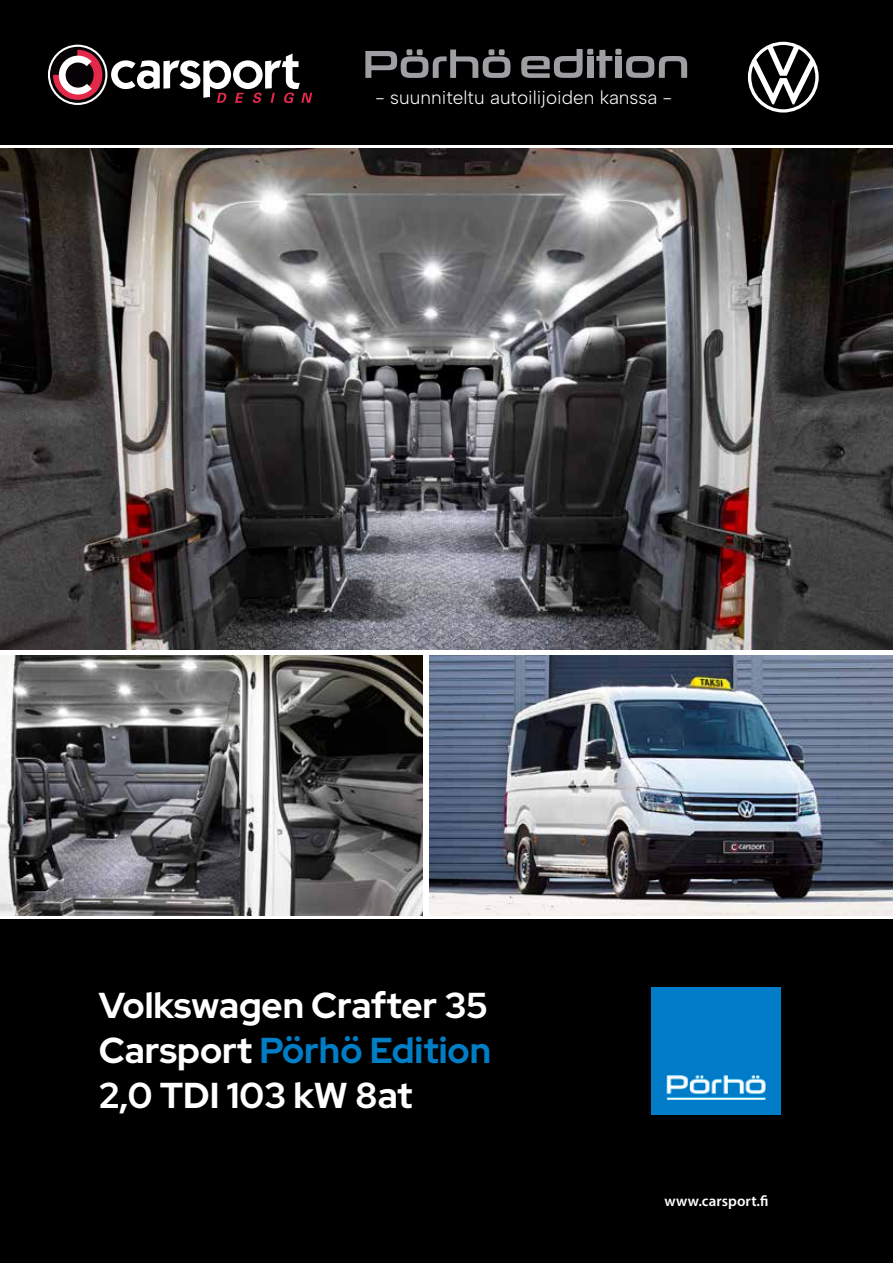
<style>
.page{position:relative;width:893px;height:1263px;background:#fff}
.page>*{position:absolute;margin:0;border:0;box-sizing:border-box;transform-origin:0 0}
.t1{font:700 36px/45px "Red Hat Display";color:#fff;text-align:justify}
.t2{font:300 18.9px "Albert Sans";color:#fff}
.t3{font:600 15px "Myriad Pro";letter-spacing:.005em;color:#fff}
.s1{color:#007dc5}
</style>
<div class="page">
<div style="left:0;top:919px;width:893px;height:344px;background:#000"></div>
<img style="left:0;top:148px;width:893px;height:502px">
<img style="left:0;top:655px;width:422px;height:260px">
<img style="left:429px;top:655px;width:464px;height:261px">
<img style="left:652px;top:987px;width:128px;height:128px">
<div style="left:0;top:0;width:893px;height:145px;background:#000"></div>
<svg style="left:48px;top:45px;width:264px;height:60px"></svg>
<svg style="left:748px;top:42px;width:71px;height:71px"></svg>
<svg style="left:365px;top:49px;width:145px;height:29px"></svg>
<svg style="left:521px;top:49px;width:166px;height:29px"></svg>
<p class="t2" style="left:375px;top:86px;width:299px">- suunniteltu autoilijoiden kanssa -</p>
<p class="t1" style="left:99px;top:981px;width:394px">Volkswagen Crafter 35<br>Carsport <span class="s1">Pörhö Edition </span>2,0 TDI 103 kW 8at</p>
<p class="t3" style="left:665px;top:1191px;width:106px">www.carsport.fi</p>
</div>
